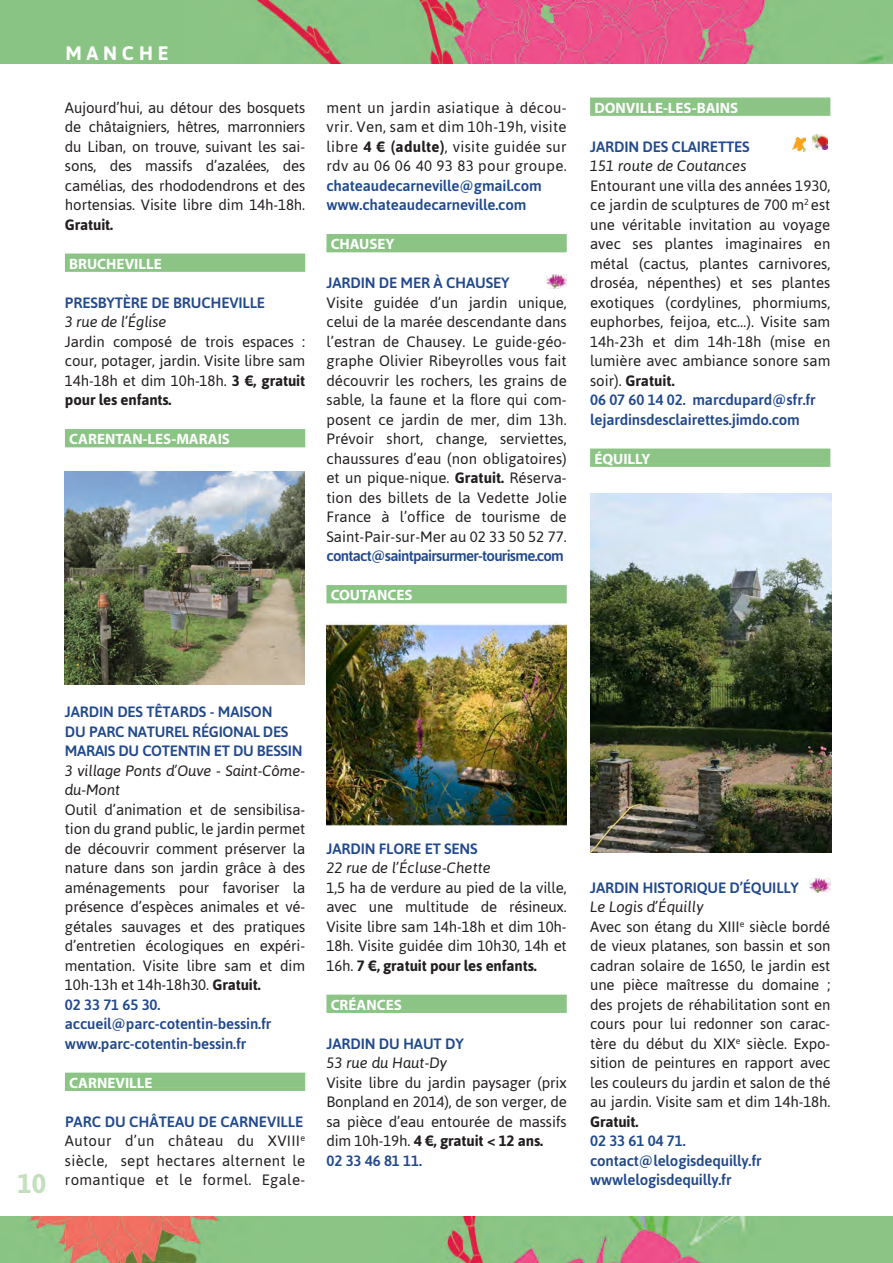
<style>
.page{position:relative;width:893px;height:1263px;background:#fff}
.page>*{position:absolute;margin:0;border:0;box-sizing:border-box;transform-origin:0 0}
.t1{font:700 27px "Asap";color:#c3dfbd}
.t2{font:700 19.5px "Asap";letter-spacing:.24em;color:#fff}
.Texte_Courant{font:15px/19.5px "Asap";letter-spacing:-.01em;color:#231f20;text-align:justify}
.internet_Manche{font:500 15px/19.5px "Asap";letter-spacing:-.01em;color:#21498d}
.Jardin_Manche{font:500 15px/19.5px "Asap";letter-spacing:-.01em;color:#21498d}
.Ville_Manche{font:700 15px "Myriad Pro";color:#fff}
.adresse{font:italic 15px "Asap";color:#231f20}
.Texte_Courant-2{font:italic 15px/19.5px "Asap";letter-spacing:-.01em;color:#231f20}
.internet_Manche-2{font:500 15px "Asap";letter-spacing:-.05em;color:#21498d}
.s1{font-weight:700}
</style>
<div class="page">
<img style="left:0;top:0;width:893px;height:64px">
<img style="left:0;top:1216px;width:893px;height:47px">
<div style="left:590px;top:98px;width:240px;height:15px;background:#8bc485"></div>
<svg style="left:590px;top:112px;width:240px;height:4px"></svg>
<div style="left:590px;top:449px;width:240px;height:15px;background:#8bc485"></div>
<hr style="left:590px;top:463px;width:240px;height:4px;background:#8bc485">
<img style="left:793px;top:138px;width:13px;height:14px">
<img style="left:813px;top:134px;width:15px;height:15px">
<img style="left:590px;top:494px;width:241px;height:359px">
<img style="left:810px;top:879px;width:20px;height:14px">
<div style="left:326px;top:234px;width:241px;height:15px;background:#8bc485"></div>
<hr style="left:326px;top:249px;width:241px;height:3px;background:#8bc485">
<div style="left:326px;top:585px;width:241px;height:15px;background:#8bc485"></div>
<hr style="left:326px;top:600px;width:241px;height:3px;background:#8bc485">
<div style="left:326px;top:995px;width:241px;height:15px;background:#8bc485"></div>
<hr style="left:326px;top:1009px;width:241px;height:4px;background:#8bc485">
<img style="left:546px;top:274px;width:21px;height:14px">
<img style="left:326px;top:623px;width:240px;height:203px">
<div style="left:65px;top:254px;width:240px;height:15px;background:#8bc485"></div>
<svg style="left:65px;top:269px;width:240px;height:3px"></svg>
<div style="left:65px;top:429px;width:240px;height:15px;background:#8bc485"></div>
<hr style="left:65px;top:444px;width:240px;height:3px;background:#8bc485">
<div style="left:65px;top:1073px;width:240px;height:15px;background:#8bc485"></div>
<hr style="left:65px;top:1087px;width:240px;height:4px;background:#8bc485">
<img style="left:65px;top:471px;width:240px;height:213px">
<p class="t2" style="left:65px;top:40px;width:104px">MANCHE</p>
<p class="Texte_Courant" style="left:65px;top:97px;width:242px">Aujourd’hui, au détour des bosquets de châtaigniers, hêtres, marronniers du Liban, on trouve, suivant les sai&shy;sons, des massifs d’azalées, des camélias, des rhododendrons et des hortensias. Visite libre dim 14h-18h.<br><span class="s1">Gratuit.</span></p>
<p class="Ville_Manche" style="left:69px;top:254px;width:94px">BRUCHEVILLE</p>
<p class="Jardin_Manche" style="left:65px;top:292px;width:202px">PRESBYTÈRE DE BRUCHEVILLE</p>
<p class="Texte_Courant-2" style="left:65px;top:311px;width:103px">3 rue de l’Église</p>
<p class="Texte_Courant" style="left:65px;top:331px;width:242px">Jardin composé de trois espaces : cour, potager, jardin. Visite libre sam 14h-18h et dim 10h-18h. <span class="s1">3 €, gratuit pour les enfants.</span></p>
<p class="Ville_Manche" style="left:69px;top:429px;width:162px">CARENTAN-LES-MARAIS</p>
<p class="Texte_Courant" style="left:326px;top:97px;width:242px">ment un jardin asiatique à décou&shy;vrir. Ven, sam et dim 10h-19h, visite libre <span class="s1">4 € (adulte)</span>, visite guidée sur rdv au 06 06 40 93 83 pour groupe.</p>
<p class="internet_Manche" style="left:326px;top:175px;width:217px">chateaudecarneville@gmail.com</p>
<p class="internet_Manche" style="left:326px;top:194px;width:202px">www.chateaudecarneville.com</p>
<p class="Ville_Manche" style="left:331px;top:234px;width:65px">CHAUSEY</p>
<p class="Jardin_Manche" style="left:326px;top:272px;width:184px">JARDIN DE MER À CHAUSEY</p>
<p class="Texte_Courant" style="left:326px;top:292px;width:242px">Visite guidée d’un jardin unique, celui de la marée descendante dans l’estran de Chausey. Le guide-géo&shy;graphe Olivier Ribeyrolles vous fait découvrir les rochers, les grains de sable, la faune et la flore qui com&shy;posent ce jardin de mer, dim 13h.<br>Prévoir short, change, serviettes, chaussures d’eau (non obligatoires) et un pique-nique. <span class="s1">Gratuit.</span> Réserva&shy;tion des billets de la Vedette Jolie France à l’office de tourisme de Saint-Pair-sur-Mer au 02 33 50 52 77.</p>
<p class="internet_Manche-2" style="left:326px;top:546px;width:239px">contact@saintpairsurmer-tourisme.com</p>
<p class="Ville_Manche" style="left:331px;top:585px;width:83px">COUTANCES</p>
<p class="Ville_Manche" style="left:594px;top:98px;width:145px">DONVILLE-LES-BAINS</p>
<p class="Jardin_Manche" style="left:590px;top:136px;width:161px">JARDIN DES CLAIRETTES</p>
<p class="adresse" style="left:590px;top:156px;width:158px">151 route de Coutances</p>
<p class="Texte_Courant" style="left:590px;top:175px;width:242px">Entourant une villa des années 1930, ce jardin de sculptures de 700 m<sup>2</sup> est une véritable invitation au voyage avec ses plantes imaginaires en métal (cactus, plantes carnivores, droséa, népenthes) et ses plantes exotiques (cordylines, phormiums, euphorbes, feijoa, etc…). Visite sam 14h-23h et dim 14h-18h (mise en lumière avec ambiance sonore sam soir). <span class="s1">Gratuit.</span></p>
<p class="internet_Manche" style="left:590px;top:389px;width:227px">06 07 60 14 02. marcdupard@sfr.fr</p>
<p class="internet_Manche" style="left:590px;top:409px;width:211px">lejardinsdesclairettes.jimdo.com</p>
<p class="Ville_Manche" style="left:594px;top:449px;width:58px">ÉQUILLY</p>
<p class="t1" style="left:17px;top:1165px;width:30px">10</p>
<p class="Jardin_Manche" style="left:65px;top:701px;width:239px">JARDIN DES TÊTARDS - MAISON<br>DU PARC NATUREL RÉGIONAL DES<br>MARAIS DU COTENTIN ET DU BESSIN</p>
<p class="Texte_Courant-2" style="left:65px;top:760px;width:242px">3 village Ponts d’Ouve - Saint-Côme&shy;du-Mont</p>
<p class="Texte_Courant" style="left:65px;top:799px;width:242px">Outil d’animation et de sensibilisa&shy;tion du grand public, le jardin permet de découvrir comment préserver la nature dans son jardin grâce à des aménagements pour favoriser la présence d’espèces animales et vé&shy;gétales sauvages et des pratiques d’entretien écologiques en expéri&shy;mentation. Visite libre sam et dim 10h-13h et 14h-18h30. <span class="s1">Gratuit.</span></p>
<p class="internet_Manche" style="left:65px;top:994px;width:97px">02 33 71 65 30.</p>
<p class="internet_Manche" style="left:65px;top:1013px;width:208px">accueil@parc-cotentin-bessin.fr www.parc-cotentin-bessin.fr</p>
<p class="Ville_Manche" style="left:69px;top:1073px;width:85px">CARNEVILLE</p>
<p class="Jardin_Manche" style="left:65px;top:1111px;width:240px">PARC DU CHÂTEAU DE CARNEVILLE</p>
<p class="Texte_Courant" style="left:65px;top:1130px;width:242px">Autour d’un château du XVIII<sup>e </sup>siècle, sept hectares alternent le romantique et le formel. Egale-</p>
<p class="Jardin_Manche" style="left:326px;top:838px;width:153px">JARDIN FLORE ET SENS</p>
<p class="adresse" style="left:326px;top:858px;width:166px">22 rue de l’Écluse-Chette</p>
<p class="Texte_Courant" style="left:326px;top:877px;width:242px">1,5 ha de verdure au pied de la ville, avec une multitude de résineux.<br>Visite libre sam 14h-18h et dim 10h-18h. Visite guidée dim 10h30, 14h et 16h. <span class="s1">7 €, gratuit pour les enfants.</span></p>
<p class="Ville_Manche" style="left:331px;top:995px;width:73px">CRÉANCES</p>
<p class="Jardin_Manche" style="left:326px;top:1033px;width:139px">JARDIN DU HAUT DY</p>
<p class="adresse" style="left:326px;top:1053px;width:122px">53 rue du Haut-Dy</p>
<p class="Texte_Courant" style="left:326px;top:1072px;width:242px">Visite libre du jardin paysager (prix Bonpland en 2014), de son verger, de sa pièce d’eau entourée de massifs dim 10h-19h. <span class="s1">4 €, gratuit &lt; 12 ans.</span></p>
<p class="internet_Manche" style="left:326px;top:1150px;width:97px">02 33 46 81 11.</p>
<p class="Jardin_Manche" style="left:590px;top:877px;width:210px">JARDIN HISTORIQUE D’ÉQUILLY</p>
<p class="adresse" style="left:590px;top:897px;width:115px">Le Logis d’Équilly</p>
<p class="Texte_Courant" style="left:590px;top:916px;width:242px">Avec son étang du XIII<sup>e</sup> siècle bordé de vieux platanes, son bassin et son cadran solaire de 1650, le jardin est une pièce maîtresse du domaine ; des projets de réhabilitation sont en cours pour lui redonner son carac&shy;tère du début du XIX<sup>e</sup> siècle. Expo&shy;sition de peintures en rapport avec les couleurs du jardin et salon de thé au jardin. Visite sam et dim 14h-18h.<br><span class="s1">Gratuit.</span></p>
<p class="internet_Manche" style="left:590px;top:1130px;width:97px">02 33 61 04 71.</p>
<p class="internet_Manche" style="left:590px;top:1150px;width:173px">contact@lelogisdequilly.fr</p>
<p class="internet_Manche" style="left:590px;top:1169px;width:143px">wwwlelogisdequilly.fr</p>
</div>
